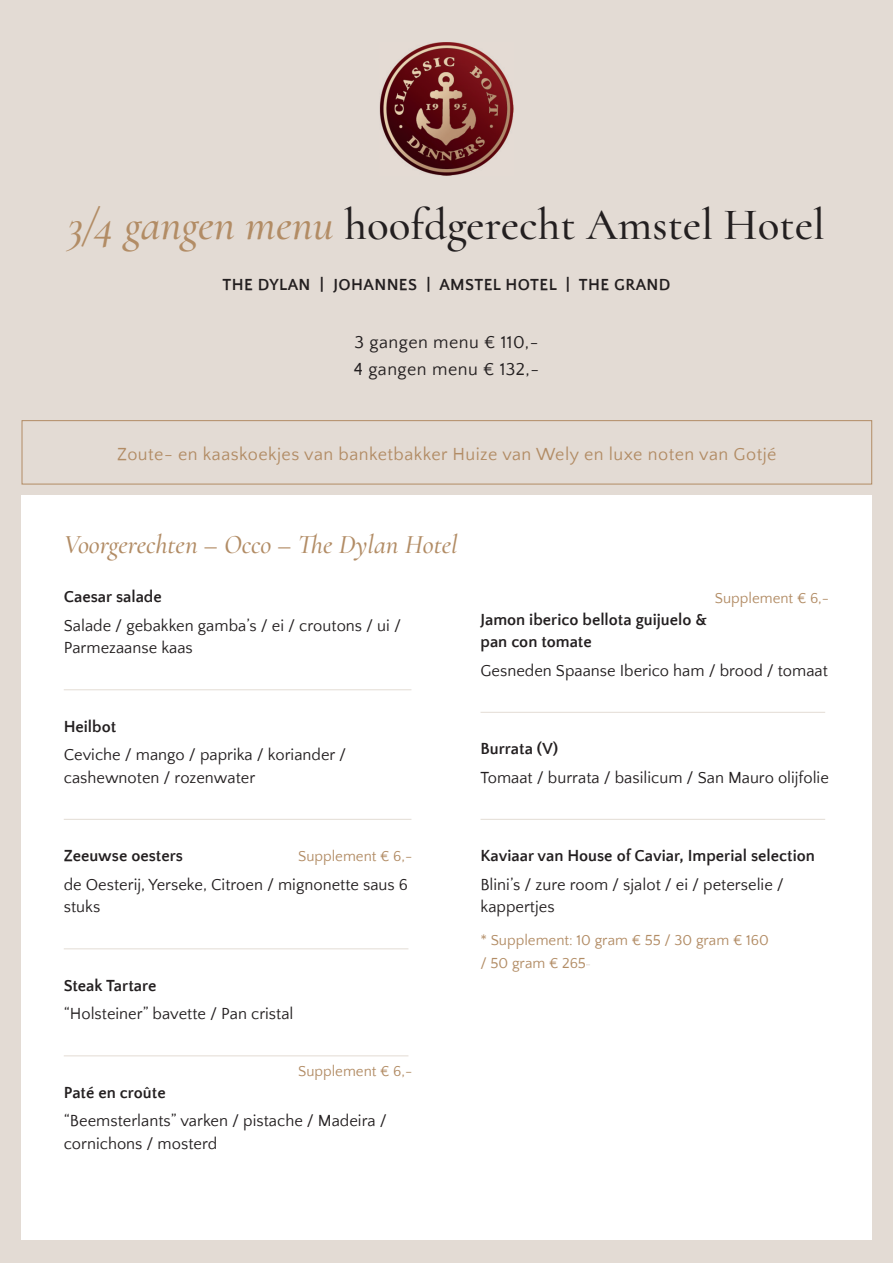
<style>
.page{position:relative;width:893px;height:1263px;background:#e3dbd4}
.page>*{position:absolute;margin:0;border:0;box-sizing:border-box;transform-origin:0 0}
.t1{font:300 45px "Cormorant";color:#231f20}
.t2{font:italic 300 27px "Cormorant";color:#b28c65}
.t3{font:18px "Quattrocento Sans";letter-spacing:.025em;color:#b28c65}
.t4{font:18px/27px "Quattrocento Sans";letter-spacing:.025em;color:#231f20}
.t5{font:16.5px/22.5px "Quattrocento Sans";color:#231f20}
.t6{font:700 16.5px/22.5px "Quattrocento Sans";color:#231f20}
.t7{font:700 16.5px "Quattrocento Sans";letter-spacing:.025em;color:#231f20}
.t8{font:15px/22.5px "Quattrocento Sans";color:#b28c65}
.s1{font-style:italic;color:#b28c65}
</style>
<div class="page">
<div style="left:21px;top:495px;width:851px;height:744px;background:#fff"></div>
<div style="left:22px;top:420px;width:850px;height:64px;border:1px solid #b28c65"></div>
<hr style="left:64px;top:689px;width:347px;height:1px;background:#e3dcd4">
<hr style="left:64px;top:819px;width:347px;height:1px;background:#e3dcd4">
<hr style="left:64px;top:948px;width:344px;height:1px;background:#e3dcd4">
<hr style="left:64px;top:1055px;width:344px;height:1px;background:#e3dcd4">
<hr style="left:480px;top:712px;width:345px;height:1px;background:#e3dcd4">
<hr style="left:480px;top:819px;width:345px;height:1px;background:#e3dcd4">
<img style="left:380px;top:42px;width:133px;height:133px">
<h1 class="t1" style="left:68px;top:198px;width:759px"><span class="s1">3/4 gangen menu</span> hoofdgerecht Amstel Hotel</h1>
<p class="t7" style="left:222px;top:276px;width:450px">THE DYLAN | JOHANNES | AMSTEL HOTEL | THE GRAND</p>
<p class="t4" style="left:354px;top:329px;width:187px">3 gangen menu € 110,-<br>4 gangen menu € 132,-</p>
<p class="t3" style="left:117px;top:445px;width:661px">Zoute- en kaaskoekjes van banketbakker Huize van Wely en luxe noten van Gotjé</p>
<h2 class="t2" style="left:64px;top:524px;width:395px">Voorgerechten – Occo – The Dylan Hotel</h2>
<p class="t6" style="left:64px;top:586px;width:99px">Caesar salade</p>
<p class="t5" style="left:64px;top:615px;width:339px">Salade / gebakken gamba’s / ei / croutons / ui /<br>Parmezaanse kaas</p>
<p class="t6" style="left:64px;top:716px;width:54px">Heilbot</p>
<p class="t5" style="left:64px;top:744px;width:284px">Ceviche / mango / paprika / koriander / cashewnoten / rozenwater</p>
<p class="t8" style="left:715px;top:587px;width:116px">Supplement € 6,-</p>
<p class="t6" style="left:480px;top:609px;width:228px">Jamon iberico bellota guijuelo &amp; pan con tomate</p>
<p class="t5" style="left:480px;top:660px;width:349px">Gesneden Spaanse Iberico ham / brood / tomaat</p>
<p class="t6" style="left:480px;top:738px;width:79px">Burrata (V)</p>
<p class="t5" style="left:480px;top:767px;width:350px">Tomaat / burrata / basilicum / San Mauro olijfolie</p>
<p class="t8" style="left:298px;top:845px;width:116px">Supplement € 6,-</p>
<p class="t6" style="left:64px;top:845px;width:121px">Zeeuwse oesters</p>
<p class="t5" style="left:64px;top:874px;width:346px">de Oesterij, Yerseke, Citroen / mignonette saus 6 stuks</p>
<p class="t6" style="left:64px;top:975px;width:94px">Steak Tartare</p>
<p class="t5" style="left:64px;top:1003px;width:231px">“Holsteiner” bavette / Pan cristal</p>
<p class="t8" style="left:298px;top:1060px;width:116px">Supplement € 6,-</p>
<p class="t6" style="left:64px;top:1082px;width:103px">Paté en croûte</p>
<p class="t5" style="left:64px;top:1110px;width:325px">“Beemsterlants” varken / pistache / Madeira / cornichons / mosterd</p>
<p class="t6" style="left:480px;top:845px;width:336px">Kaviaar van House of Caviar, Imperial selection</p>
<p class="t5" style="left:480px;top:874px;width:305px">Blini’s / zure room / sjalot / ei / peterselie / kappertjes</p>
<p class="t8" style="left:480px;top:930px;width:290px">* Supplement: 10 gram € 55 / 30 gram € 160 / 50 gram € 265</p>
</div>
